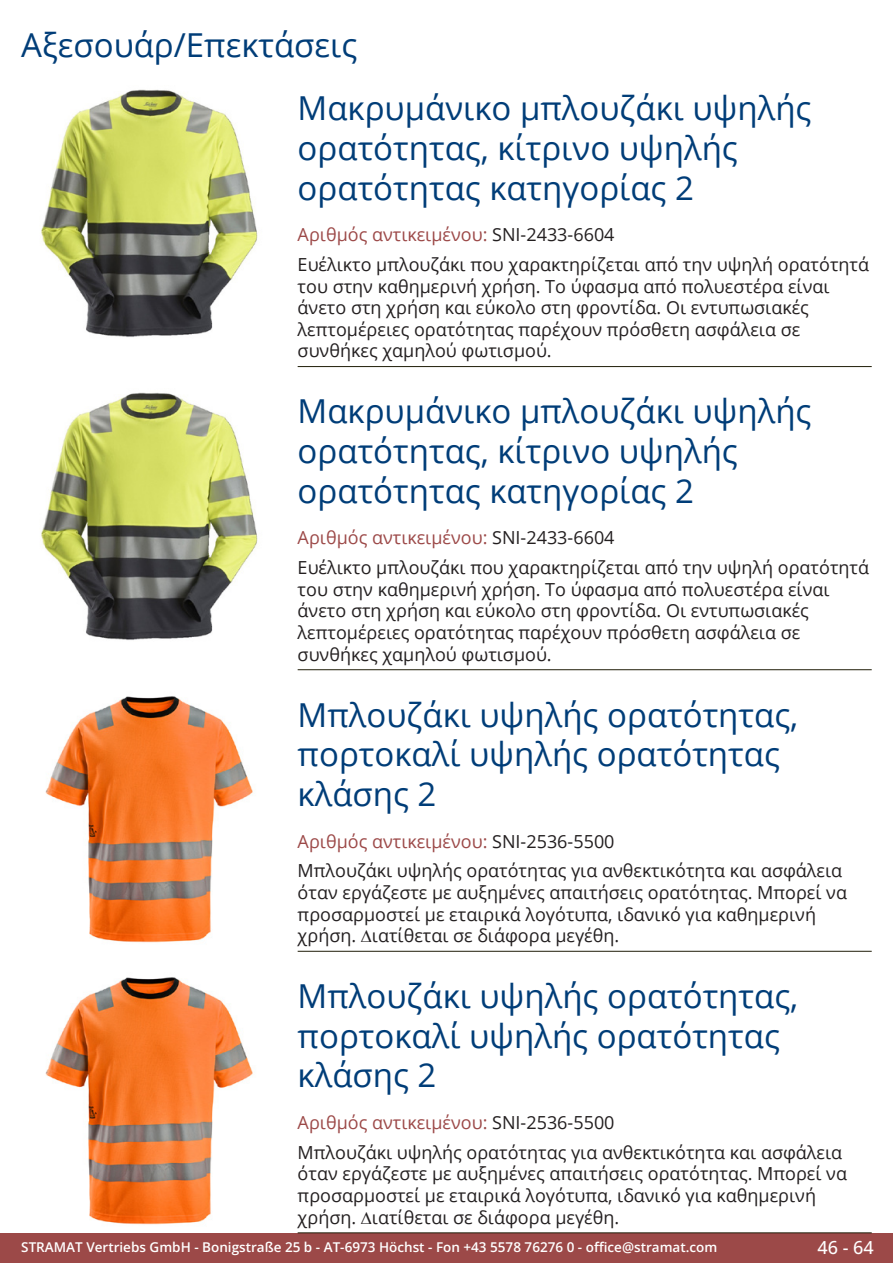
<style>
.page{position:relative;width:893px;height:1263px;background:#fff}
.page>*{position:absolute;margin:0;border:0;box-sizing:border-box;transform-origin:0 0}
.Produkttitel{font:33px/39.6px "Open Sans";color:#003d78}
.RastTitel{font:33px "Open Sans";color:#003d78}
.Beschreibung_Text{font:18px/21.6px "Open Sans";color:#231f20}
.TechDaten_Überschrif{font:18px "Open Sans";color:#9c4948}
.t1{font:500 18px "Open Sans";color:#fff}
.t2{font:600 13.5px "Open Sans";color:#fff}
.s1{color:#231f20}
</style>
<div class="page">
<div style="left:0;top:1233px;width:893px;height:30px;background:#9c4948"></div>
<hr style="left:298px;top:366px;width:574px;height:1px;background:#201d08">
<hr style="left:298px;top:669px;width:574px;height:1px;background:#201d08">
<hr style="left:298px;top:951px;width:574px;height:1px;background:#201d08">
<hr style="left:298px;top:1232px;width:574px;height:1px;background:#201d08">
<img style="left:41px;top:89px;width:217px;height:248px">
<img style="left:41px;top:392px;width:217px;height:248px">
<img style="left:45px;top:696px;width:208px;height:247px">
<img style="left:45px;top:977px;width:208px;height:248px">
<p class="RastTitel" style="left:21px;top:22px;width:338px">Αξεσουάρ/Επεκτάσεις</p>
<p class="Produkttitel" style="left:298px;top:88px;width:515px">Μακρυμάνικο μπλουζάκι υψηλής ορατότητας, κίτρινο υψηλής ορατότητας κατηγορίας 2</p>
<p class="TechDaten_Überschrif" style="left:298px;top:222px;width:318px">Αριθμός αντικειμένου: <span class="s1">SNI-2433-6604</span></p>
<p class="Beschreibung_Text" style="left:298px;top:253px;width:573px">Ευέλικτο μπλουζάκι που χαρακτηρίζεται από την υψηλή ορατότητά του στην καθημερινή χρήση. Το ύφασμα από πολυεστέρα είναι άνετο στη χρήση και εύκολο στη φροντίδα. Οι εντυπωσιακές λεπτομέρειες ορατότητας παρέχουν πρόσθετη ασφάλεια σε συνθήκες χαμηλού φωτισμού.</p>
<p class="Produkttitel" style="left:298px;top:391px;width:515px">Μακρυμάνικο μπλουζάκι υψηλής ορατότητας, κίτρινο υψηλής ορατότητας κατηγορίας 2</p>
<p class="TechDaten_Überschrif" style="left:298px;top:525px;width:318px">Αριθμός αντικειμένου: <span class="s1">SNI-2433-6604</span></p>
<p class="Beschreibung_Text" style="left:298px;top:556px;width:573px">Ευέλικτο μπλουζάκι που χαρακτηρίζεται από την υψηλή ορατότητά του στην καθημερινή χρήση. Το ύφασμα από πολυεστέρα είναι άνετο στη χρήση και εύκολο στη φροντίδα. Οι εντυπωσιακές λεπτομέρειες ορατότητας παρέχουν πρόσθετη ασφάλεια σε συνθήκες χαμηλού φωτισμού.</p>
<p class="Produkttitel" style="left:298px;top:694px;width:502px">Μπλουζάκι υψηλής ορατότητας, πορτοκαλί υψηλής ορατότητας κλάσης 2</p>
<p class="TechDaten_Überschrif" style="left:298px;top:829px;width:318px">Αριθμός αντικειμένου: <span class="s1">SNI-2536-5500</span></p>
<p class="Beschreibung_Text" style="left:298px;top:859px;width:551px">Μπλουζάκι υψηλής ορατότητας για ανθεκτικότητα και ασφάλεια όταν εργάζεστε με αυξημένες απαιτήσεις ορατότητας. Μπορεί να προσαρμοστεί με εταιρικά λογότυπα, ιδανικό για καθημερινή χρήση. ιατίθεται σε διάφορα μεγέθη.</p>
<p class="Produkttitel" style="left:298px;top:975px;width:502px">Μπλουζάκι υψηλής ορατότητας, πορτοκαλί υψηλής ορατότητας κλάσης 2</p>
<p class="TechDaten_Überschrif" style="left:298px;top:1110px;width:318px">Αριθμός αντικειμένου: <span class="s1">SNI-2536-5500</span></p>
<p class="Beschreibung_Text" style="left:298px;top:1141px;width:551px">Μπλουζάκι υψηλής ορατότητας για ανθεκτικότητα και ασφάλεια όταν εργάζεστε με αυξημένες απαιτήσεις ορατότητας. Μπορεί να προσαρμοστεί με εταιρικά λογότυπα, ιδανικό για καθημερινή χρήση. ιατίθεται σε διάφορα μεγέθη.</p>
<p class="t2" style="left:21px;top:1238px;width:698px">STRAMAT Vertriebs GmbH - Bonigstraße 25 b - AT-6973 Höchst - Fon +43 5578 76276 0 - office@stramat.com</p>
<p class="t1" style="left:817px;top:1234px;width:58px">46 - 64</p>
</div>
